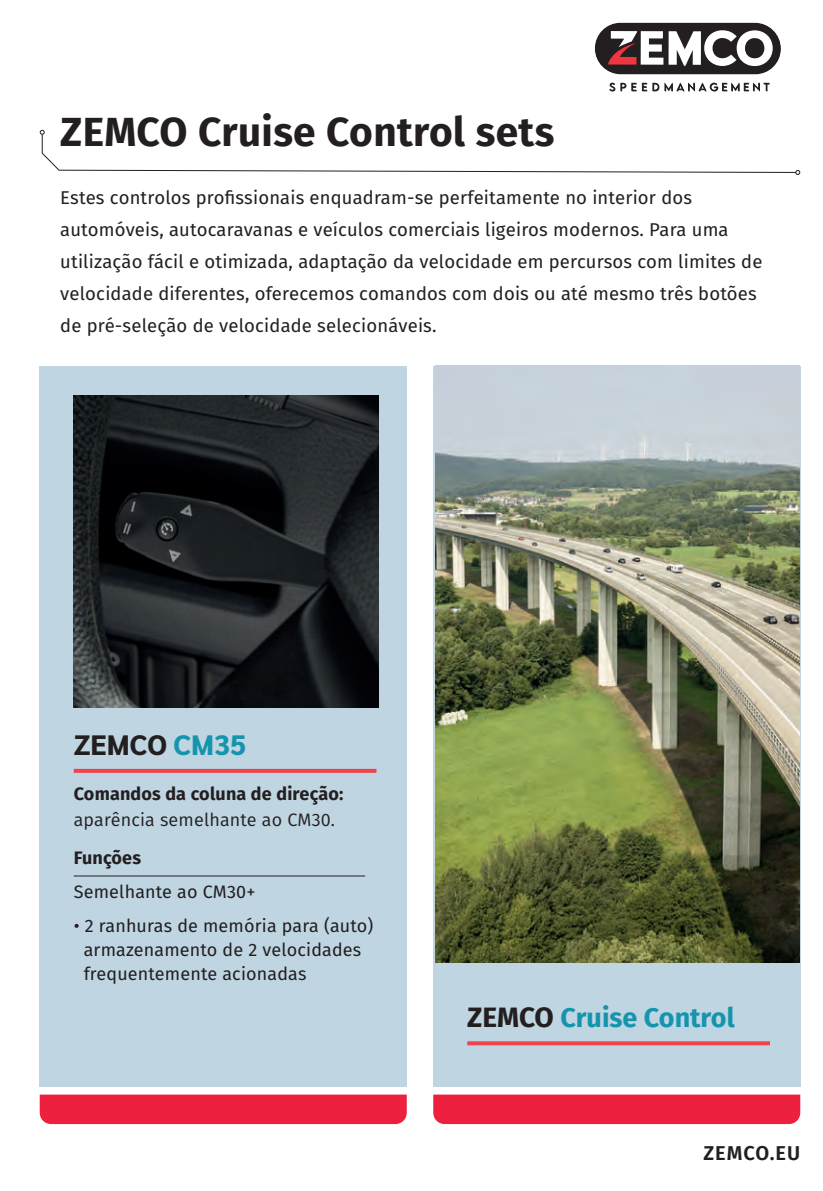
<style>
.page{position:relative;width:823px;height:1191px;background:#fff}
.page>*{position:absolute;margin:0;border:0;box-sizing:border-box;transform-origin:0 0}
.t1{font:700 40.6px "Fira Sans";letter-spacing:.01em;color:#231f20}
.t2{font:800 28px "Sarabun";color:#231f20}
.t3{font:700 27px "Fira Sans";color:#1594ae}
.t4{font:600 20px "Fira Sans";letter-spacing:.05em;color:#231f20}
.t5{font:18.4px/32px "Fira Sans";letter-spacing:.01em;color:#231f20}
.t6{font:18px/24px "Fira Sans";letter-spacing:.01em;color:#231f20}
.t7{font:700 18px "Fira Sans";letter-spacing:.01em;color:#231f20}
.t8{font:18px "Fira Sans";letter-spacing:.01em;color:#231f20}
.s1{color:#1594ae}
.s2{font-size:28px;color:#231f20}
</style>
<div class="page">
<div style="left:40px;top:1094px;width:366px;height:30px;background:#ed213f"></div>
<div style="left:40px;top:366px;width:366px;height:720px;background:#bfd5e2"></div>
<img style="left:74px;top:395px;width:304px;height:312px">
<svg style="left:74px;top:769px;width:302px;height:4px"></svg>
<hr style="left:74px;top:875px;width:291px;height:1px;background:#231f20">
<svg style="left:40px;top:130px;width:759px;height:45px"></svg>
<div style="left:594px;top:23px;width:185px;height:51px;background:#231f20;border-radius:25px"></div>
<svg style="left:609px;top:83px;width:37px;height:8px"></svg>
<svg style="left:652px;top:83px;width:117px;height:8px"></svg>
<svg style="left:607px;top:30px;width:165px;height:37px"></svg>
<div style="left:433px;top:1094px;width:366px;height:30px;background:#ed213f"></div>
<div style="left:433px;top:366px;width:366px;height:720px;background:#bfd5e2"></div>
<img style="left:435px;top:400px;width:363px;height:562px">
<svg style="left:467px;top:1041px;width:302px;height:4px"></svg>
<h1 class="t1" style="left:60px;top:98px;width:495px">ZEMCO Cruise Control sets</h1>
<p class="t5" style="left:60px;top:181px;width:703px">Estes controlos profissionais enquadram-se perfeitamente no interior dos automóveis, autocaravanas e veículos comerciais ligeiros modernos. Para uma utilização fácil e otimizada, adaptação da velocidade em percursos com limites de velocidade diferentes, oferecemos comandos com dois ou até mesmo três botões de pré-seleção de velocidade selecionáveis.</p>
<h2 class="t2" style="left:74px;top:728px;width:174px">ZEMCO <span class="s1">CM35</span></h2>
<p class="t7" style="left:74px;top:778px;width:271px">Comandos da coluna de direção:</p>
<p class="t8" style="left:74px;top:806px;width:262px">aparência semelhante ao CM30.</p>
<p class="t7" style="left:74px;top:842px;width:69px">Funções</p>
<p class="t6" style="left:74px;top:879px;width:183px">Semelhante ao CM30+</p>
<p class="t6" style="left:84px;top:913px;width:291px;text-indent:-10px">• 2 ranhuras de memória para (auto) armazenamento de 2 velocidades frequentemente acionadas</p>
<h3 class="t3" style="left:467px;top:995px;width:269px"><span class="s2">ZEMCO</span> Cruise Control</h3>
<p class="t4" style="left:703px;top:1136px;width:98px">ZEMCO.EU</p>
</div>
